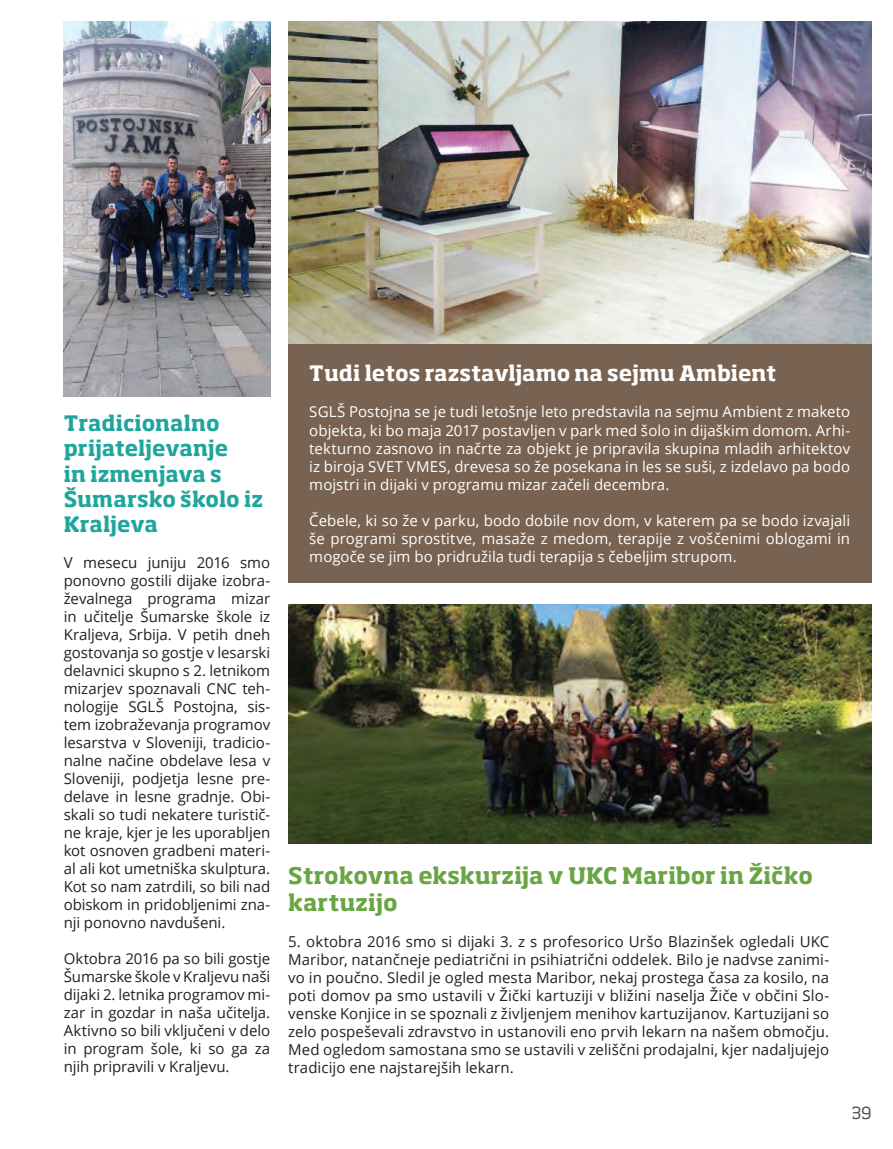
<style>
.page{position:relative;width:893px;height:1149px;background:#fff}
.page>*{position:absolute;margin:0;border:0;box-sizing:border-box;transform-origin:0 0}
.t1{font:700 22.5px/27px "Soho Pro";letter-spacing:.005em;color:#69a543}
.t2{font:700 21px/25.2px "Soho Pro";color:#1fa69c}
.t3{font:700 21px "Soho Pro";color:#fff}
.t4{font:16.5px "Soho Pro";color:#545059}
.t5{font:15px/18px "Open Sans";letter-spacing:-.005em;color:#231f20;text-align:justify}
.t6{font:15px/18px "Open Sans";letter-spacing:.005em;color:#fff;text-align:justify}
</style>
<div class="page">
<div style="left:288px;top:344px;width:584px;height:238px;background:#786352"></div>
<img style="left:288px;top:21px;width:584px;height:323px">
<img style="left:64px;top:21px;width:206px;height:375px">
<img style="left:288px;top:604px;width:584px;height:239px">
<p class="t2" style="left:64px;top:409px;width:201px">Tradicionalno prijateljevanje<br>in izmenjava s<br>Šumarsko školo iz<br>Kraljeva</p>
<p class="t5" style="left:64px;top:553px;width:208px">V mesecu juniju 2016 smo ponovno gostili dijake izobra&shy;ževalnega programa mizar in učitelje Šumarske škole iz Kraljeva, Srbija. V petih dneh gostovanja so gostje v lesarski delavnici skupno s 2. letnikom mizarjev spoznavali CNC teh&shy;nologije SGLŠ Postojna, sis&shy;tem izobraževanja programov lesarstva v Sloveniji, tradicio&shy;nalne načine obdelave lesa v Sloveniji, podjetja lesne pre&shy;delave in lesne gradnje. Obi&shy;skali so tudi nekatere turistič&shy;ne kraje, kjer je les uporabljen kot osnoven gradbeni materi&shy;al ali kot umetniška skulptura.<br>Kot so nam zatrdili, so bili nad obiskom in pridobljenimi zna&shy;nji ponovno navdušeni.</p>
<p class="t5" style="left:64px;top:949px;width:208px">Oktobra 2016 pa so bili gostje Šumarske škole v Kraljevu naši dijaki 2. letnika programov mi&shy;zar in gozdar in naša učitelja.<br>Aktivno so bili vključeni v delo in program šole, ki so ga za njih pripravili v Kraljevu.</p>
<p class="t3" style="left:309px;top:358px;width:468px">Tudi letos razstavljamo na sejmu Ambient</p>
<p class="t6" style="left:309px;top:402px;width:542px">SGLŠ Postojna se je tudi letošnje leto predstavila na sejmu Ambient z maketo objekta, ki bo maja 2017 postavljen v park med šolo in dijaškim domom. Arhi&shy;tekturno zasnovo in načrte za objekt je pripravila skupina mladih arhitektov iz biroja SVET VMES, drevesa so že posekana in les se suši, z izdelavo pa bodo mojstri in dijaki v programu mizar začeli decembra.</p>
<p class="t6" style="left:309px;top:510px;width:542px">Čebele, ki so že v parku, bodo dobile nov dom, v katerem pa se bodo izvajali še programi sprostitve, masaže z medom, terapije z voščenimi oblogami in mogoče se jim bo pridružila tudi terapija s čebeljim strupom.</p>
<p class="t1" style="left:288px;top:860px;width:526px">Strokovna ekskurzija v UKC Maribor in Žičko kartuzijo</p>
<p class="t5" style="left:288px;top:932px;width:542px">5. oktobra 2016 smo si dijaki 3. z s profesorico Uršo Blazinšek ogledali UKC Maribor, natančneje pediatrični in psihiatrični oddelek. Bilo je nadvse zanimi&shy;vo in poučno. Sledil je ogled mesta Maribor, nekaj prostega časa za kosilo, na poti domov pa smo ustavili v Žički kartuziji v bližini naselja Žiče v občini Slo&shy;venske Konjice in se spoznali z življenjem menihov kartuzijanov. Kartuzijani so zelo pospeševali zdravstvo in ustanovili eno prvih lekarn na našem območju.<br>Med ogledom samostana smo se ustavili v zeliščni prodajalni, kjer nadaljujejo tradicijo ene najstarejših lekarn.</p>
<p class="t4" style="left:851px;top:1101px;width:22px">39</p>
</div>
